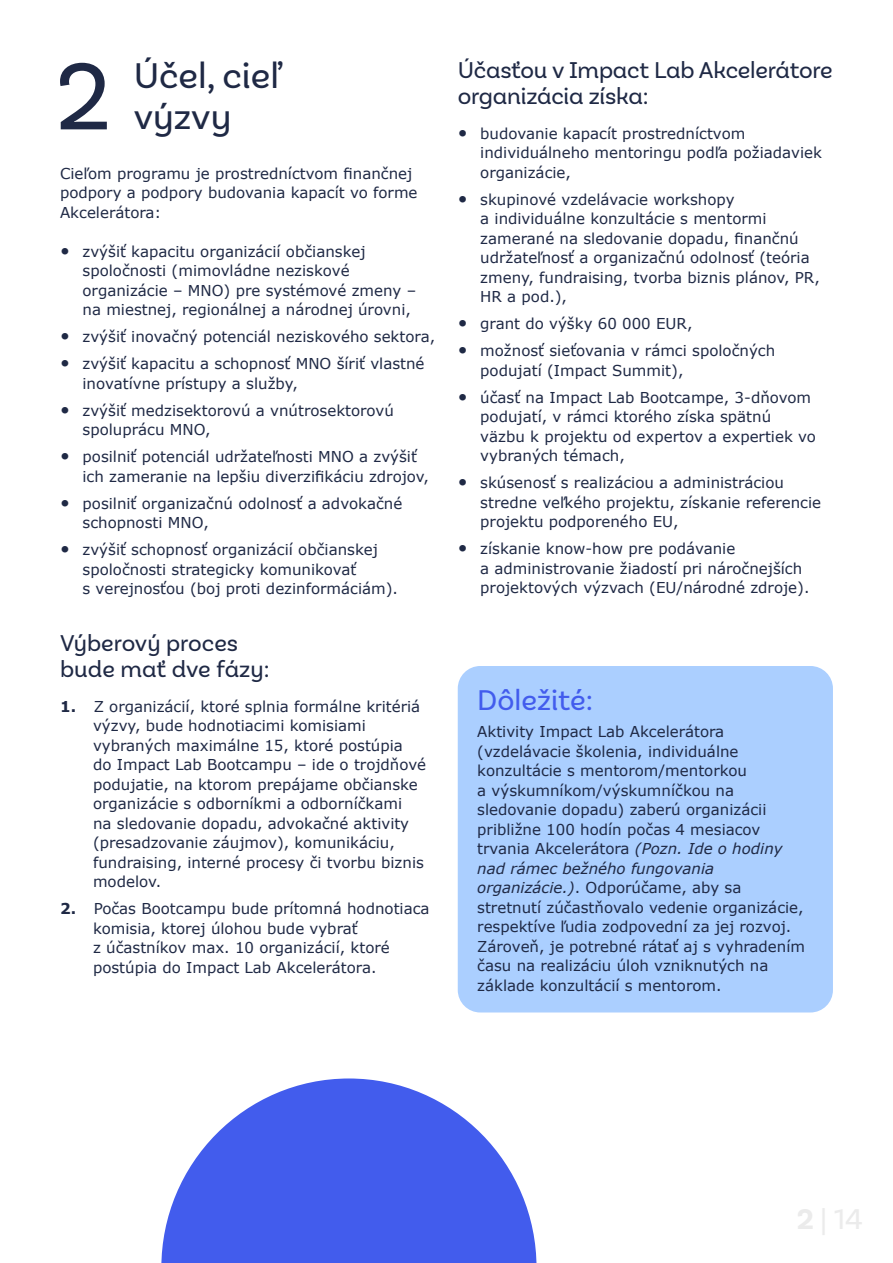
<style>
.page{position:relative;width:893px;height:1263px;background:#fff}
.page>*{position:absolute;margin:0;border:0;box-sizing:border-box;transform-origin:0 0}
.t1{font:100.05px "Basic Sans";color:#1f2945}
.t2{font:37.5px/41.2px "Basic Sans";color:#1f2945}
.t3{font:30px "Basic Sans";color:#425ced}
.t4{font:24px/26.4px "Basic Sans";letter-spacing:-.01em;color:#1f2945}
.t5{font:15px/19.5px "Verdana";color:#1f2945}
.s1{font-size:18px}
.s2{font-weight:700}
.s3{font-style:italic}
</style>
<div class="page">
<div style="left:458px;top:666px;width:374px;height:346px;background:#abcfff;border-radius:22px"></div>
<svg style="left:161px;top:1078px;width:375px;height:185px;fill:#425ced"></svg>
<h1 class="t1" style="left:55px;top:36px;width:57px">2</h1>
<h2 class="t2" style="left:134px;top:55px;width:147px">Účel, cieľ výzvy</h2>
<p class="t5" style="left:60px;top:164px;width:359px">Cieľom programu je prostredníctvom finančnej podpory a podpory budovania kapacít vo forme<br>Akcelerátora:</p>
<p class="t5" style="left:82px;top:242px;width:335px;text-indent:-22px"><span class="s1">•</span> zvýšiť kapacitu organizácií občianskej spoločnosti (mimovládne neziskové organizácie – MNO) pre systémové zmeny – na miestnej, regionálnej a národnej úrovni,</p>
<p class="t5" style="left:60px;top:327px;width:376px"><span class="s1">•</span> zvýšiť inovačný potenciál neziskového sektora,</p>
<p class="t5" style="left:82px;top:354px;width:343px;text-indent:-22px"><span class="s1">•</span> zvýšiť kapacitu a schopnosť MNO šíriť vlastné inovatívne prístupy a služby,</p>
<p class="t5" style="left:82px;top:401px;width:313px;text-indent:-22px"><span class="s1">•</span> zvýšiť medzisektorovú a vnútrosektorovú spoluprácu MNO,</p>
<p class="t5" style="left:82px;top:447px;width:348px;text-indent:-22px"><span class="s1">•</span> posilniť potenciál udržateľnosti MNO a zvýšiť ich zameranie na lepšiu diverzifikáciu zdrojov,</p>
<p class="t5" style="left:82px;top:494px;width:321px;text-indent:-22px"><span class="s1">•</span> posilniť organizačnú odolnosť a advokačné schopnosti MNO,</p>
<p class="t5" style="left:82px;top:540px;width:317px;text-indent:-22px"><span class="s1">•</span> zvýšiť schopnosť organizácií občianskej spoločnosti strategicky komunikovať<br>s verejnosťou (boj proti dezinformáciám).</p>
<h3 class="t4" style="left:60px;top:629px;width:211px">Výberový proces bude mať dve fázy:</h3>
<p class="t5" style="left:93px;top:696px;width:334px;text-indent:-33px"><span class="s2">1.</span> Z organizácií, ktoré splnia formálne kritériá výzvy, bude hodnotiacimi komisiami vybraných maximálne 15, ktoré postúpia<br>do Impact Lab Bootcampu – ide o trojdňové podujatie, na ktorom prepájame občianske organizácie s odborníkmi a odborníčkami<br>na sledovanie dopadu, advokačné aktivity (presadzovanie záujmov), komunikáciu, fundraising, interné procesy či tvorbu biznis modelov.</p>
<p class="t5" style="left:93px;top:899px;width:338px;text-indent:-33px"><span class="s2">2.</span> Počas Bootcampu bude prítomná hodnotiaca komisia, ktorej úlohou bude vybrať<br>z účastníkov max. 10 organizácií, ktoré postúpia do Impact Lab Akcelerátora.</p>
<h3 class="t4" style="left:458px;top:57px;width:376px">Účasťou v Impact Lab Akcelerátore organizácia získa:</h3>
<p class="t5" style="left:480px;top:124px;width:343px;text-indent:-22px"><span class="s1">•</span> budovanie kapacít prostredníctvom individuálneho mentoringu podľa požiadaviek organizácie,</p>
<p class="t5" style="left:480px;top:190px;width:341px;text-indent:-22px"><span class="s1">•</span> skupinové vzdelávacie workshopy<br>a individuálne konzultácie s mentormi zamerané na sledovanie dopadu, finančnú udržateľnosť a organizačnú odolnosť (teória zmeny, fundraising, tvorba biznis plánov, PR, HR a pod.),</p>
<p class="t5" style="left:458px;top:314px;width:236px"><span class="s1">•</span> grant do výšky 60 000 EUR,</p>
<p class="t5" style="left:480px;top:341px;width:296px;text-indent:-22px"><span class="s1">•</span> možnosť sieťovania v rámci spoločných podujatí (Impact Summit),</p>
<p class="t5" style="left:480px;top:388px;width:337px;text-indent:-22px"><span class="s1">•</span> účasť na Impact Lab Bootcampe, 3-dňovom podujatí, v rámci ktorého získa spätnú väzbu k projektu od expertov a expertiek vo vybraných témach,</p>
<p class="t5" style="left:480px;top:473px;width:342px;text-indent:-22px"><span class="s1">•</span> skúsenosť s realizáciou a administráciou stredne veľkého projektu, získanie referencie projektu podporeného EU,</p>
<p class="t5" style="left:480px;top:539px;width:331px;text-indent:-22px"><span class="s1">•</span> získanie know-how pre podávanie<br>a administrovanie žiadostí pri náročnejších projektových výzvach (EU/národné zdroje).</p>
<h3 class="t3" style="left:477px;top:682px;width:117px">Dôležité:</h3>
<p class="t5" style="left:477px;top:722px;width:329px">Aktivity Impact Lab Akcelerátora (vzdelávacie školenia, individuálne konzultácie s mentorom/mentorkou<br>a výskumníkom/výskumníčkou na sledovanie dopadu) zaberú organizácii približne 100 hodín počas 4 mesiacov trvania Akcelerátora <span class="s3">(Pozn. Ide o hodiny nad rámec bežného fungovania organizácie.)</span>. Odporúčame, aby sa stretnutí zúčastňovalo vedenie organizácie, respektíve ľudia zodpovední za jej rozvoj.<br>Zároveň, je potrebné rátať aj s vyhradením času na realizáciu úloh vzniknutých na základe konzultácií s mentorom.</p>
</div>
